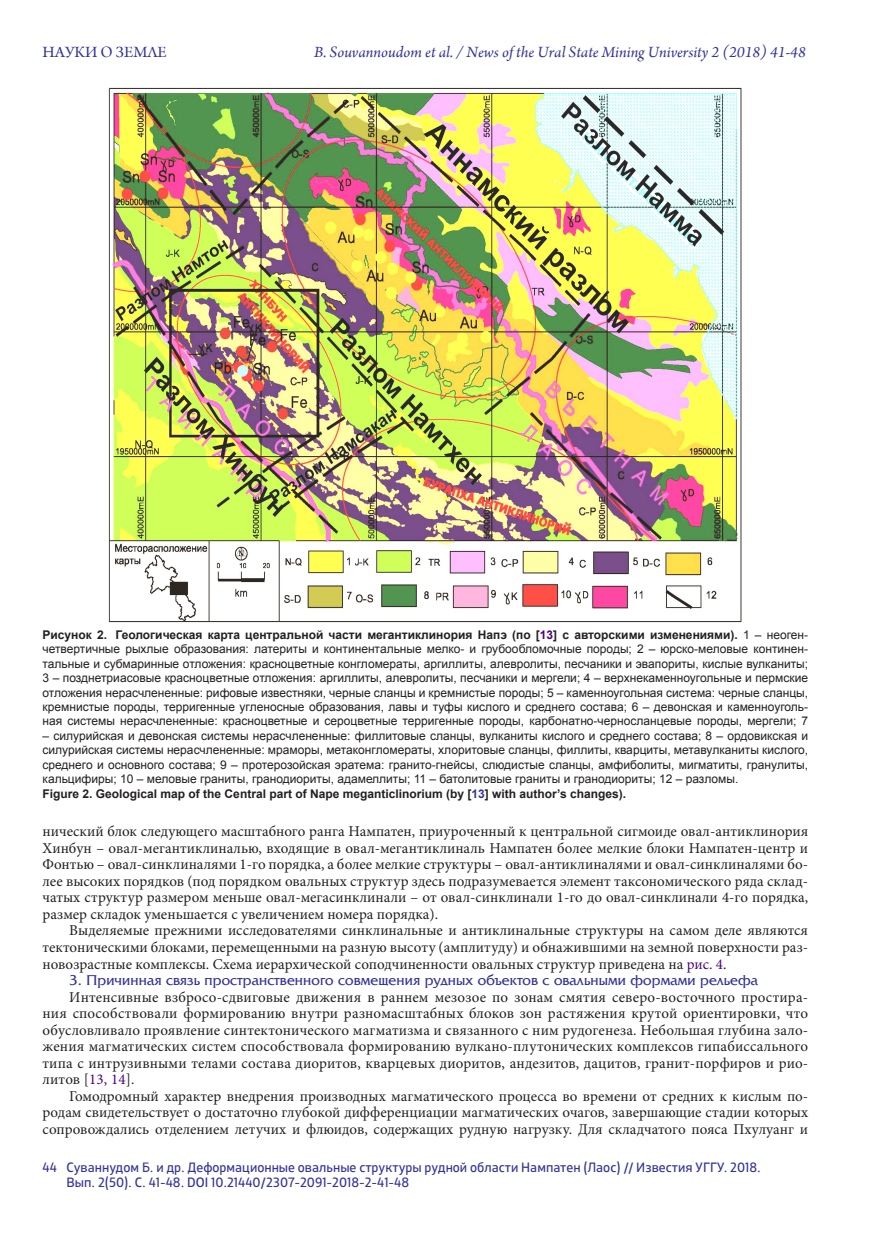
<style>
.page{position:relative;width:872px;height:1234px;background:#fff}
.page>*{position:absolute;margin:0;border:0;box-sizing:border-box;transform-origin:0 0}
.t1{font:italic 16.5px "Arno Pro";color:#339}
.t2{font:16.5px "Arno Pro";color:#339}
.Обычный{font:15px/16.5px "Minion Pro";color:#231f20;text-align:justify}
.Обычный-2{font:15px "AG Friquer";letter-spacing:.01em;color:#339}
.t3{font:13.5px/15px "XXII Centar";color:#339}
.Обычный-3{font:12px/14.4px "Arial";color:#231f20;text-align:justify}
.Обычный-4{font:700 12px "Arial";color:#231f20}
.s1{font-weight:700}
.s2{font-weight:700;color:#fff}
.s3{font-weight:700;color:#4b0082}
.s4{color:#222}
.s5{color:#339}
.s6{color:#4b0082}
</style>
<div class="page">
<img style="left:108px;top:87px;width:634px;height:536px">
<p class="t2" style="left:43px;top:43px;width:126px">НАУКИ О ЗЕМЛЕ</p>
<p class="t1" style="left:314px;top:42px;width:493px">B. Souvannoudom et al. / News of the Ural State Mining University 2 (2018) 41-48</p>
<p class="Обычный-3" style="left:43px;top:627px;width:767px"><span class="s1">Рисунок 2.</span><span class="s2">.</span> <span class="s1">Геологическая карта центральной части мегантиклинория Напэ (по [</span><span class="s3">13</span><span class="s1">] с авторскими изменениями).</span> 1 – неоген&shy;четвертичные рыхлые образования: <span class="s4">латериты и континентальные мелко- и грубообломочные породы</span>; 2 – юрско-меловые континен&shy;тальные и субмаринные отложения: красноцветные конгломераты, аргиллиты, алевролиты, песчаники и эвапориты, кислые вулканиты; 3 – позднетриасовые красноцветные отложения: аргиллиты, алевролиты, песчаники и мергели; 4 – верхнекаменноугольные и пермские отложения нерасчлененные: рифовые известняки, черные сланцы и кремнистые породы; 5 – каменноугольная система: черные сланцы, кремнистые породы, терригенные угленосные образования, лавы и туфы кислого и среднего состава; 6 – девонская и каменноуголь&shy;ная системы нерасчлененные: красноцветные и сероцветные терригенные породы, карбонатно-черносланцевые породы, мергели; 7</p>
<p class="Обычный-3" style="left:43px;top:728px;width:767px">– силурийская и девонская системы нерасчлененные: филлитовые сланцы, вулканиты кислого и среднего состава; 8 – ордовикская и силурийская системы нерасчлененные: мраморы, метаконгломераты, хлоритовые сланцы, филлиты, кварциты, метавулканиты кислого, среднего и основного состава; 9 – протерозойская эратема: гранито-гнейсы, слюдистые сланцы, амфиболиты, мигматиты, гранулиты, кальцифиры; 10 – меловые граниты, гранодиориты, адамеллиты; 11 – батолитовые граниты и гранодиориты; 12 – разломы.</p>
<p class="Обычный-4" style="left:43px;top:785px;width:585px">Figure 2. Geological map of the Central part of Nape meganticlinorium (by [<span class="s5">13</span>] with author’s changes).</p>
<p class="Обычный" style="left:43px;top:823px;width:767px">нический блок следующего масштабного ранга Нампатен, приуроченный к центральной сигмоиде овал-антиклинория Хинбун – овал-мегантиклиналью, входящие в овал-мегантиклиналь Нампатен более мелкие блоки Нампатен-центр и Фонтью – овал-синклиналями 1-го порядка, а более мелкие структуры – овал-антиклиналями и овал-синклиналями бо&shy;лее высоких порядков (под порядком овальных структур здесь подразумевается элемент таксономического ряда склад&shy;чатых структур размером меньше овал-мегасинклинали – от овал-синклинали 1-го до овал-синклинали 4-го порядка, размер складок уменьшается с увеличением номера порядка).</p>
<p class="Обычный" style="left:43px;top:922px;width:767px;text-indent:27px">Выделяемые прежними исследователями синклинальные и антиклинальные структуры на самом деле являются тектоническими блоками, перемещенными на разную высоту (амплитуду) и обнажившими на земной поверхности раз&shy;новозрастные комплексы. Схема иерархической соподчиненности овальных структур приведена на <span class="s6">рис. 4</span>.</p>
<p class="Обычный-2" style="left:69px;top:972px;width:690px">3. Причинная связь пространственного совмещения рудных объектов с овальными формами рельефа</p>
<p class="Обычный" style="left:43px;top:988px;width:767px;text-indent:27px">Интенсивные взбросо-сдвиговые движения в раннем мезозое по зонам смятия северо-восточного простира&shy;ния способствовали формированию внутри разномасштабных блоков зон растяжения крутой ориентировки, что обусловливало проявление синтектонического магматизма и связанного с ним рудогенеза. Небольшая глубина зало&shy;жения магматических систем способствовала формированию вулкано-плутонических комплексов гипабиссального типа с интрузивными телами состава диоритов, кварцевых диоритов, андезитов, дацитов, гранит-порфиров и рио&shy;литов [<span class="s6">13, 14</span>].</p>
<p class="Обычный" style="left:43px;top:1087px;width:767px;text-indent:27px">Гомодромный характер внедрения производных магматического процесса во времени от средних к кислым по&shy;родам свидетельствует о достаточно глубокой дифференциации магматических очагов, завершающие стадии которых сопровождались отделением летучих и флюидов, содержащих рудную нагрузку. Для складчатого пояса Пхулуанг и</p>
<p class="t3" style="left:67px;top:1159px;width:696px;text-indent:-24px">44 Суваннудом Б. и др. Деформационные овальные структуры рудной области Нампатен (Лаос) // Известия УГГУ. 2018.<br>Вып. 2(50). С. 41-48. DOI 10.21440/2307-2091-2018-2-41-48</p>
</div>
